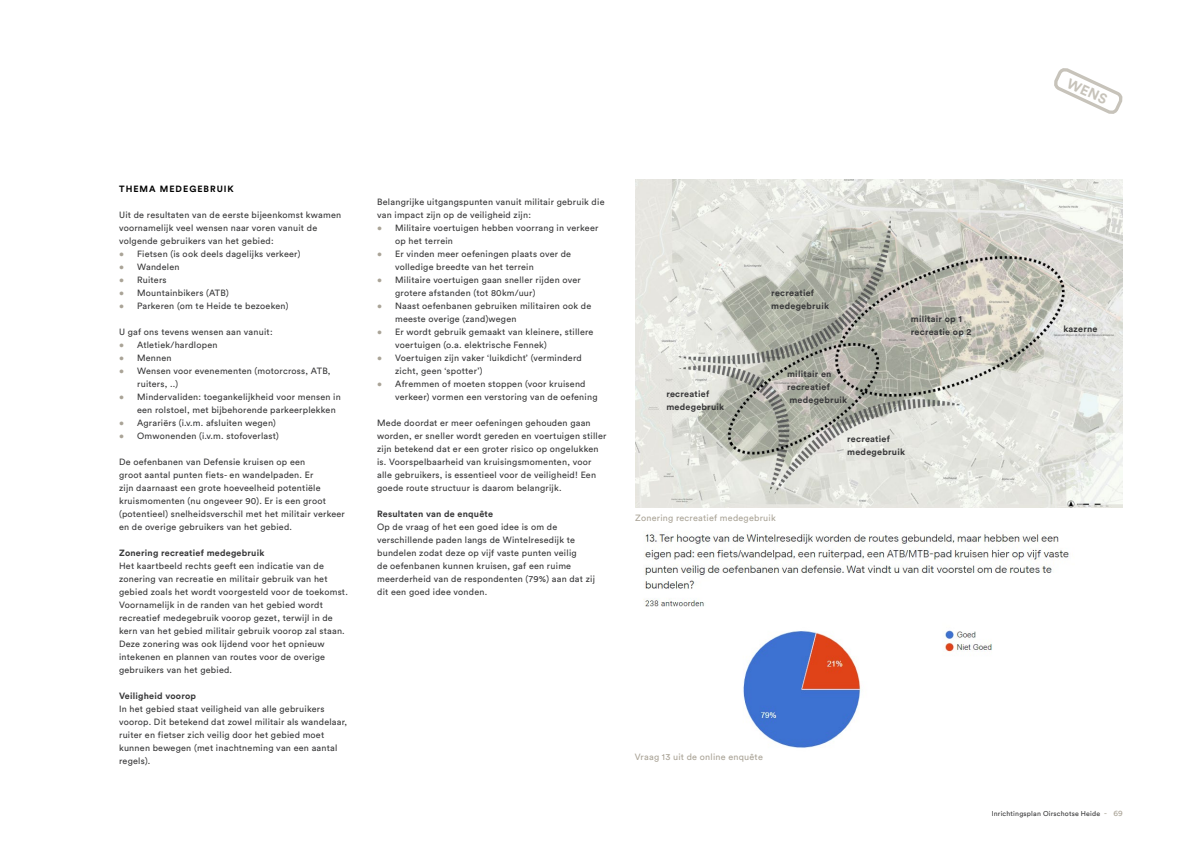
<style>
.page{position:relative;width:1191px;height:842px;background:#fff}
.page>*{position:absolute;margin:0;border:0;box-sizing:border-box;transform-origin:0 0}
.t1{font:700 14px "Circular Std";color:#c7c3ba}
.t2{font:9px/13px "Circular Std";letter-spacing:.025em;color:#383839}
.t3{font:700 9px/13px "Circular Std";letter-spacing:.025em;color:#383839}
.t4{font:9px "Circular Std";letter-spacing:.025em;color:#aaa497}
.t5{font:700 9px "Circular Std";letter-spacing:.11em;color:#000}
.t6{font:7px "Circular Std";letter-spacing:.025em;color:#383839}
.s1{color:#aaa497}
.s2{font-size:8px;color:#aaa497}
</style>
<div class="page">
<img style="left:643px;top:532px;width:426px;height:216px">
<img style="left:635px;top:179px;width:488px;height:328px">
<svg style="left:1054px;top:68px;width:69px;height:46px"></svg>
<h1 class="t1" style="left:1071px;top:74px;width:44px;rotate:25deg">WENS</h1>
<p class="t5" style="left:119px;top:183px;width:116px">THEMA MEDEGEBRUIK</p>
<p class="t2" style="left:119px;top:208px;width:224px">Uit de resultaten van de eerste bijeenkomst kwamen voornamelijk veel wensen naar voren vanuit de volgende gebruikers van het gebied:</p>
<p class="t2" style="left:119px;top:247px;width:183px"><span class="s1">•</span> Fietsen (is ook deels dagelijks verkeer)</p>
<p class="t2" style="left:119px;top:260px;width:62px"><span class="s1">•</span> Wandelen</p>
<p class="t2" style="left:119px;top:273px;width:49px"><span class="s1">•</span> Ruiters</p>
<p class="t2" style="left:119px;top:286px;width:111px"><span class="s1">•</span> Mountainbikers (ATB)</p>
<p class="t2" style="left:119px;top:299px;width:171px"><span class="s1">•</span> Parkeren (om te Heide te bezoeken)</p>
<p class="t2" style="left:119px;top:325px;width:155px">U gaf ons tevens wensen aan vanuit:</p>
<p class="t2" style="left:119px;top:338px;width:100px"><span class="s1">•</span> Atletiek/hardlopen</p>
<p class="t2" style="left:119px;top:351px;width:54px"><span class="s1">•</span> Mennen</p>
<p class="t2" style="left:137px;top:364px;width:195px;text-indent:-18px"><span class="s1">•</span> Wensen voor evenementen (motorcross, ATB, ruiters, ..)</p>
<p class="t2" style="left:137px;top:390px;width:205px;text-indent:-18px"><span class="s1">•</span> Mindervaliden: toegankelijkheid voor mensen in een rolstoel, met bijbehorende parkeerplekken</p>
<p class="t2" style="left:119px;top:416px;width:158px"><span class="s1">•</span> Agrariërs (i.v.m. afsluiten wegen)</p>
<p class="t2" style="left:119px;top:429px;width:161px"><span class="s1">•</span> Omwonenden (i.v.m. stofoverlast)</p>
<p class="t2" style="left:119px;top:455px;width:227px">De oefenbanen van Defensie kruisen op een<br>groot aantal punten fiets- en wandelpaden. Er<br>zijn daarnaast een grote hoeveelheid potentiële kruismomenten (nu ongeveer 90). Er is een groot (potentieel) snelheidsverschil met het militair verkeer en de overige gebruikers van het gebied.</p>
<p class="t3" style="left:119px;top:546px;width:147px">Zonering recreatief medegebruik</p>
<p class="t2" style="left:119px;top:559px;width:230px">Het kaartbeeld rechts geeft een indicatie van de zonering van recreatie en militair gebruik van het gebied zoals het wordt voorgesteld voor de toekomst.<br>Voornamelijk in de randen van het gebied wordt recreatief medegebruik voorop gezet, terwijl in de kern van het gebied militair gebruik voorop zal staan.<br>Deze zonering was ook lijdend voor het opnieuw intekenen en plannen van routes voor de overige gebruikers van het gebied.</p>
<p class="t3" style="left:119px;top:689px;width:78px">Veiligheid voorop</p>
<p class="t2" style="left:119px;top:702px;width:230px">In het gebied staat veiligheid van alle gebruikers voorop. Dit betekend dat zowel militair als wandelaar, ruiter en fietser zich veilig door het gebied moet kunnen bewegen (met inachtneming van een aantal regels).</p>
<p class="t2" style="left:377px;top:195px;width:229px">Belangrijke uitgangspunten vanuit militair gebruik die van impact zijn op de veiligheid zijn:</p>
<p class="t2" style="left:395px;top:221px;width:205px;text-indent:-18px"><span class="s1">•</span> Militaire voertuigen hebben voorrang in verkeer op het terrein</p>
<p class="t2" style="left:395px;top:247px;width:177px;text-indent:-18px"><span class="s1">•</span> Er vinden meer oefeningen plaats over de volledige breedte van het terrein</p>
<p class="t2" style="left:395px;top:273px;width:187px;text-indent:-18px"><span class="s1">•</span> Militaire voertuigen gaan sneller rijden over grotere afstanden (tot 80km/uur)</p>
<p class="t2" style="left:395px;top:299px;width:198px;text-indent:-18px"><span class="s1">•</span> Naast oefenbanen gebruiken militairen ook de meeste overige (zand)wegen</p>
<p class="t2" style="left:395px;top:325px;width:200px;text-indent:-18px"><span class="s1">•</span> Er wordt gebruik gemaakt van kleinere, stillere voertuigen (o.a. elektrische Fennek)</p>
<p class="t2" style="left:395px;top:351px;width:188px;text-indent:-18px"><span class="s1">•</span> Voertuigen zijn vaker ‘luikdicht’ (verminderd zicht, geen ‘spotter’)</p>
<p class="t2" style="left:395px;top:377px;width:204px;text-indent:-18px"><span class="s1">•</span> Afremmen of moeten stoppen (voor kruisend verkeer) vormen een verstoring van de oefening</p>
<p class="t2" style="left:377px;top:416px;width:231px">Mede doordat er meer oefeningen gehouden gaan worden, er sneller wordt gereden en voertuigen stiller zijn betekend dat er een groter risico op ongelukken is. Voorspelbaarheid van kruisingsmomenten, voor alle gebruikers, is essentieel voor de veiligheid! Een goede route structuur is daarom belangrijk.</p>
<p class="t3" style="left:377px;top:507px;width:117px">Resultaten van de enquête</p>
<p class="t2" style="left:377px;top:520px;width:219px">Op de vraag of het een goed idee is om de verschillende paden langs de Wintelresedijk te bundelen zodat deze op vijf vaste punten veilig<br>de oefenbanen kunnen kruisen, gaf een ruime meerderheid van de respondenten (79%) aan dat zij dit een goed idee vonden.</p>
<p class="t3" style="left:666px;top:388px;width:59px">recreatief medegebruik</p>
<p class="t3" style="left:771px;top:286px;width:59px">recreatief medegebruik</p>
<p class="t3" style="left:787px;top:367px;width:62px">militair en recreatief medegebruik</p>
<p class="t3" style="left:911px;top:312px;width:62px">militair op 1 recreatie op 2</p>
<p class="t3" style="left:847px;top:432px;width:59px">recreatief medegebruik</p>
<p class="t4" style="left:635px;top:512px;width:142px">Zonering recreatief medegebruik</p>
<p class="t3" style="left:1063px;top:323px;width:36px">kazerne</p>
<p class="t4" style="left:635px;top:751px;width:130px">Vraag 13 uit de online enquête</p>
<p class="t6" style="left:991px;top:809px;width:133px">Inrichtingsplan Oirschotse Heide <span class="s2">- 69</span></p>
</div>
